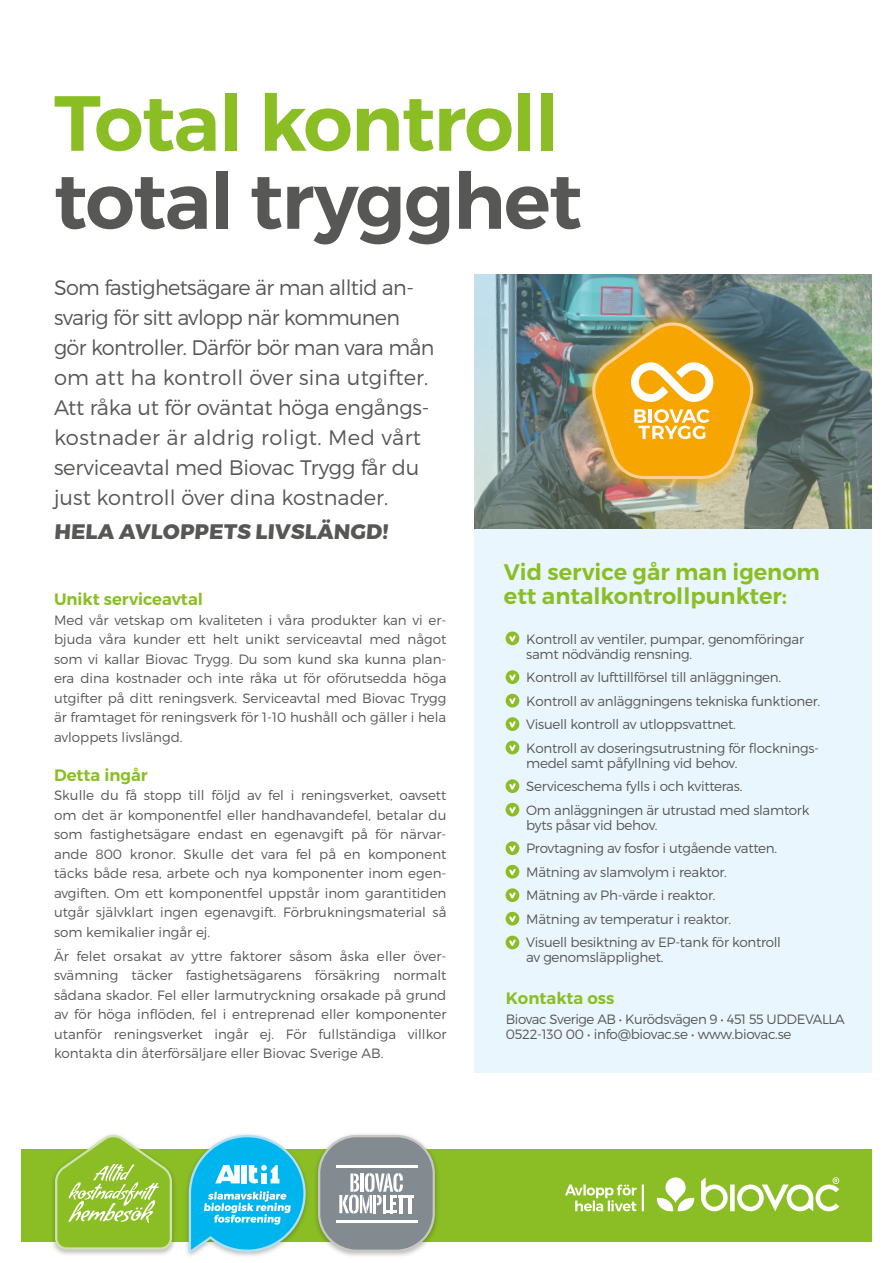
<style>
.page{position:relative;width:893px;height:1263px;background:#fff}
.page>*{position:absolute;margin:0;border:0;box-sizing:border-box;transform-origin:0 0}
.t1{font:600 78px "Montserrat";letter-spacing:-.02em;color:#8abe24}
.t2{font:600 78px "Montserrat";letter-spacing:-.02em;color:#575756}
.t3{font:600 22.5px/24px "Montserrat";color:#8abe24}
.t4{font:300 21px/30px "Montserrat";letter-spacing:-.01em;color:#575756}
.t5{font:800 21px "Montserrat";color:#575756}
.t6{font:600 16.5px "Montserrat";color:#8abe24}
.t7{font:300 13.5px/19.5px "Montserrat";letter-spacing:-.02em;color:#575756}
</style>
<div class="page">
<img style="left:475px;top:274px;width:397px;height:255px">
<div style="left:474px;top:529px;width:398px;height:544px;background:#eaf6fe"></div>
<svg style="left:506px;top:631px;width:13px;height:14px"></svg>
<svg style="left:507px;top:634px;width:10px;height:11px"></svg>
<svg style="left:506px;top:694px;width:13px;height:13px"></svg>
<svg style="left:507px;top:696px;width:10px;height:12px"></svg>
<svg style="left:506px;top:670px;width:13px;height:14px"></svg>
<svg style="left:507px;top:672px;width:10px;height:12px"></svg>
<svg style="left:506px;top:717px;width:13px;height:14px"></svg>
<svg style="left:507px;top:719px;width:10px;height:12px"></svg>
<svg style="left:506px;top:803px;width:13px;height:13px"></svg>
<svg style="left:507px;top:805px;width:10px;height:12px"></svg>
<svg style="left:506px;top:841px;width:13px;height:14px"></svg>
<svg style="left:507px;top:843px;width:10px;height:12px"></svg>
<svg style="left:506px;top:865px;width:13px;height:13px"></svg>
<svg style="left:507px;top:867px;width:10px;height:12px"></svg>
<svg style="left:506px;top:888px;width:13px;height:14px"></svg>
<svg style="left:507px;top:890px;width:10px;height:12px"></svg>
<svg style="left:506px;top:912px;width:13px;height:13px"></svg>
<svg style="left:507px;top:914px;width:10px;height:12px"></svg>
<svg style="left:506px;top:741px;width:13px;height:13px"></svg>
<svg style="left:507px;top:743px;width:10px;height:12px"></svg>
<svg style="left:506px;top:779px;width:13px;height:14px"></svg>
<svg style="left:507px;top:781px;width:10px;height:12px"></svg>
<svg style="left:506px;top:936px;width:13px;height:13px"></svg>
<svg style="left:507px;top:938px;width:10px;height:11px"></svg>
<div style="left:21px;top:1149px;width:851px;height:93px;background:#8abe24"></div>
<svg style="left:565px;top:1184px;width:72px;height:27px"></svg>
<div style="left:730px;top:1184px;width:5px;height:27px;background:#fff"></div>
<svg style="left:701px;top:1177px;width:27px;height:34px"></svg>
<svg style="left:737px;top:1177px;width:102px;height:34px"></svg>
<svg style="left:665px;top:1177px;width:21px;height:26px"></svg>
<svg style="left:657px;top:1198px;width:37px;height:13px"></svg>
<hr style="left:642px;top:1184px;width:2px;height:27px;background:#fff">
<div style="left:314px;top:1132px;width:125px;height:126px;background:#1d1d1b;opacity:.29"></div>
<svg style="left:318px;top:1135px;width:117px;height:116px;background:#a0a7a6"></svg>
<hr style="left:408px;top:1198px;width:3px;height:15px;background:#fff">
<div style="left:184px;top:1132px;width:126px;height:126px;background:#1d1d1b;opacity:.29"></div>
<svg style="left:189px;top:1135px;width:117px;height:116px;background:#4ec8e3"></svg>
<div style="left:51px;top:1132px;width:126px;height:124px;background:#1d1d1b;opacity:.29"></div>
<svg style="left:55px;top:1135px;width:117px;height:115px"></svg>
<img style="left:576px;top:306px;width:194px;height:190px">
<img style="left:589px;top:322px;width:167px;height:157px">
<p class="t1" style="left:54px;top:75px;width:507px">Total kontroll</p>
<p class="t2" style="left:54px;top:153px;width:530px">total trygghet</p>
<p class="t4" style="left:54px;top:272px;width:382px">Som fastighetsägare är man alltid an&shy;svarig för sitt avlopp när kommunen gör kontroller. Därför bör man vara mån om att ha kontroll över sina utgifter.<br>Att råka ut för oväntat höga engångs&shy;kostnader är aldrig roligt. Med vårt serviceavtal med Biovac Trygg får du just kontroll över dina kostnader.</p>
<p class="t5" style="left:54px;top:519px;width:337px">HELA AVLOPPETS LIVSLÄNGD!</p>
<p class="t6" style="left:54px;top:589px;width:151px">Unikt serviceavtal</p>
<p class="t7" style="left:54px;top:610px;width:394px;text-align:justify">Med vår vetskap om kvaliteten i våra produkter kan vi er&shy;bjuda våra kunder ett helt unikt serviceavtal med något som vi kallar Biovac Trygg. Du som kund ska kunna plan&shy;era dina kostnader och inte råka ut för oförutsedda höga utgifter på ditt reningsverk. Serviceavtal med Biovac Trygg är framtaget för reningsverk för 1-10 hushåll och gäller i hela avloppets livslängd.</p>
<p class="t6" style="left:54px;top:765px;width:95px">Detta ingår</p>
<p class="t7" style="left:54px;top:785px;width:394px;text-align:justify">Skulle du få stopp till följd av fel i reningsverket, oavsett om det är komponentfel eller handhavandefel, betalar du som fastighetsägare endast en egenavgift på för närvar&shy;ande 800 kronor. Skulle det vara fel på en komponent täcks både resa, arbete och nya komponenter inom egen&shy;avgiften. Om ett komponentfel uppstår inom garantitiden utgår självklart ingen egenavgift. Förbrukningsmaterial så som kemikalier ingår ej.</p>
<p class="t7" style="left:54px;top:946px;width:394px;text-align:justify">Är felet orsakat av yttre faktorer såsom åska eller över&shy;svämning täcker fastighetsägarens försäkring normalt sådana skador. Fel eller larmutryckning orsakade på grund av för höga inflöden, fel i entreprenad eller komponenter utanför reningsverket ingår ej. För fullständiga villkor kontakta din återförsäljare eller Biovac Sverige AB.</p>
<p class="t3" style="left:504px;top:560px;width:318px">Vid service går man igenom ett antalkontrollpunkter:</p>
<p class="t7" style="left:526px;top:631px;width:279px;line-height:15px">Kontroll av ventiler, pumpar, genomföringar samt nödvändig rensning.</p>
<p class="t7" style="left:526px;top:667px;width:257px">Kontroll av lufttillförsel till anläggningen.</p>
<p class="t7" style="left:526px;top:691px;width:295px">Kontroll av anläggningens tekniska funktioner.</p>
<p class="t7" style="left:526px;top:714px;width:211px">Visuell kontroll av utloppsvattnet.</p>
<p class="t7" style="left:526px;top:740px;width:294px;line-height:15px">Kontroll av doseringsutrustning för flocknings&shy;medel samt påfyllning vid behov.</p>
<p class="t7" style="left:526px;top:776px;width:218px">Serviceschema fylls i och kvitteras.</p>
<p class="t7" style="left:526px;top:802px;width:285px;line-height:15px">Om anläggningen är utrustad med slamtork byts påsar vid behov.</p>
<p class="t7" style="left:526px;top:838px;width:252px">Provtagning av fosfor i utgående vatten.</p>
<p class="t7" style="left:526px;top:862px;width:202px">Mätning av slamvolym i reaktor.</p>
<p class="t7" style="left:526px;top:885px;width:191px">Mätning av Ph-värde i reaktor.</p>
<p class="t7" style="left:526px;top:909px;width:207px">Mätning av temperatur i reaktor.</p>
<p class="t7" style="left:526px;top:935px;width:256px;line-height:15px">Visuell besiktning av EP-tank för kontroll av genomsläpplighet.</p>
<p class="t6" style="left:506px;top:988px;width:110px">Kontakta oss</p>
<p class="t7" style="left:506px;top:1011px;width:340px;line-height:15px">Biovac Sverige AB • Kurödsvägen 9 • 451 55 UDDEVALLA<br>0522-130 00 • info@biovac.se • www.biovac.se</p>
</div>
